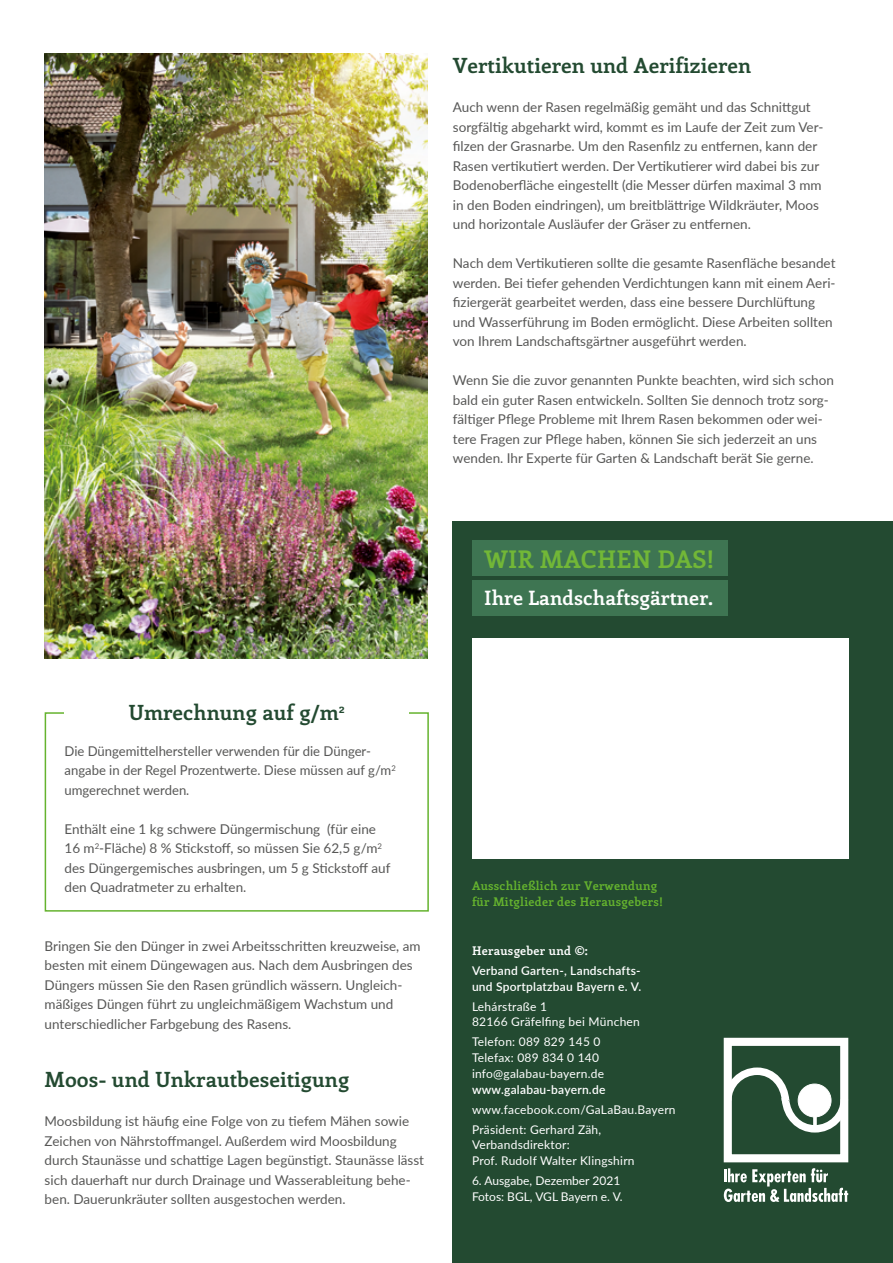
<style>
.page{position:relative;width:893px;height:1263px;background:#fff}
.page>*{position:absolute;margin:0;border:0;box-sizing:border-box;transform-origin:0 0}
.t1{font:700 24.45px "Enriqueta";color:#72b737}
.Headline{font:700 21px "Enriqueta";color:#234a31}
.t2{font:700 19.8px "Enriqueta";color:#fff}
.Fließtext{font:13.5px/19.5px "Lato";color:#575756}
.t3{font:12px/15.8px "Lato";letter-spacing:.02em;color:#fff}
.t4{font:700 12px/15.8px "Enriqueta";letter-spacing:.02em;color:#65b32e}
.t5{font:600 12px/15.8px "Lato";letter-spacing:.02em;color:#fff}
.t6{font:12px/15.8px "Lato";color:#fff}
.t7{font:700 12px "Enriqueta";letter-spacing:.02em;color:#fff}
.s1{font-weight:600}
</style>
<div class="page">
<div style="left:45px;top:712px;width:384px;height:200px;border:2px solid #65b32e"></div>
<div style="left:65px;top:697px;width:344px;height:40px;background:#fff"></div>
<img style="left:45px;top:54px;width:382px;height:604px">
<div style="left:453px;top:522px;width:440px;height:741px;background:#234a31"></div>
<div style="left:472px;top:540px;width:255px;height:36px;background:#3e7552"></div>
<div style="left:472px;top:580px;width:255px;height:36px;background:#3e7552"></div>
<div style="left:724px;top:1038px;width:124px;height:124px;border:8px solid #fff"></div>
<svg style="left:723px;top:1064px;width:126px;height:72px"></svg>
<svg style="left:724px;top:1168px;width:124px;height:34px"></svg>
<div style="left:472px;top:639px;width:377px;height:220px;background:#fff"></div>
<p class="Headline" style="left:453px;top:50px;width:300px">Vertikutieren und Aerifizieren</p>
<p class="Fließtext" style="left:453px;top:97px;width:372px">Auch wenn der Rasen regelmäßig gemäht und das Schnittgut sorgfältig abgeharkt wird, kommt es im Laufe der Zeit zum Ver&shy;filzen der Grasnarbe. Um den Rasenfilz zu entfernen, kann der Rasen vertikutiert werden. Der Vertikutierer wird dabei bis zur Bodenoberfläche eingestellt (die Messer dürfen maximal 3 mm in den Boden eindringen), um breitblättrige Wildkräuter, Moos und horizontale Ausläufer der Gräser zu entfernen.</p>
<p class="Fließtext" style="left:453px;top:253px;width:384px">Nach dem Vertikutieren sollte die gesamte Rasenfläche besandet werden. Bei tiefer gehenden Verdichtungen kann mit einem Aeri&shy;fiziergerät gearbeitet werden, dass eine bessere Durchlüftung und Wasserführung im Boden ermöglicht. Diese Arbeiten sollten von Ihrem Landschaftsgärtner ausgeführt werden.</p>
<p class="Fließtext" style="left:453px;top:370px;width:383px">Wenn Sie die zuvor genannten Punkte beachten, wird sich schon bald ein guter Rasen entwickeln. Sollten Sie dennoch trotz sorg&shy;fältiger Pflege Probleme mit Ihrem Rasen bekommen oder wei&shy;tere Fragen zur Pflege haben, können Sie sich jederzeit an uns wenden. Ihr Experte für Garten &amp; Landschaft berät Sie gerne.</p>
<p class="t1" style="left:484px;top:542px;width:232px">WIR MACHEN DAS!</p>
<p class="t2" style="left:484px;top:584px;width:230px">Ihre Landschaftsgärtner.</p>
<p class="Headline" style="left:129px;top:697px;width:217px">Umrechnung auf g/m<sup>2</sup></p>
<p class="Fließtext" style="left:65px;top:740px;width:333px">Die Düngemittelhersteller verwenden für die Dünger&shy;angabe in der Regel Prozentwerte. Diese müssen auf g/m<sup>2 </sup>umgerechnet werden.</p>
<p class="Fließtext" style="left:65px;top:818px;width:327px">Enthält eine 1 kg schwere Düngermischung (für eine 16 m<sup>2</sup>-Fläche) 8 % Stickstoff, so müssen Sie 62,5 g/m<sup>2 </sup>des Düngergemisches ausbringen, um 5 g Stickstoff auf den Quadratmeter zu erhalten.</p>
<p class="Fließtext" style="left:45px;top:935px;width:377px">Bringen Sie den Dünger in zwei Arbeitsschritten kreuzweise, am besten mit einem Düngewagen aus. Nach dem Ausbringen des Düngers müssen Sie den Rasen gründlich wässern. Ungleich&shy;mäßiges Düngen führt zu ungleichmäßigem Wachstum und unterschiedlicher Farbgebung des Rasens.</p>
<p class="Headline" style="left:45px;top:1064px;width:306px">Moos- und Unkrautbeseitigung</p>
<p class="Fließtext" style="left:45px;top:1111px;width:381px">Moosbildung ist häufig eine Folge von zu tiefem Mähen sowie Zeichen von Nährstoffmangel. Außerdem wird Moosbildung durch Staunässe und schattige Lagen begünstigt. Staunässe lässt sich dauerhaft nur durch Drainage und Wasserableitung behe&shy;ben. Dauerunkräuter sollten ausgestochen werden.</p>
<p class="t4" style="left:472px;top:877px;width:193px">Ausschließlich zur Verwendung für Mitglieder des Herausgebers!</p>
<p class="t7" style="left:472px;top:942px;width:117px">Herausgeber und ©:</p>
<p class="t5" style="left:472px;top:962px;width:171px">Verband Garten-, Landschafts&shy;und Sportplatzbau Bayern e. V.</p>
<p class="t3" style="left:472px;top:998px;width:169px">Lehárstraße 1<br>82166 Gräfelfing bei München</p>
<p class="t3" style="left:472px;top:1034px;width:135px">Telefon: 089 829 145 0<br>Telefax: 089 834 0 140 info@galabau-bayern.de <span class="s1">www.galabau-bayern.de</span></p>
<p class="t3" style="left:472px;top:1101px;width:205px">www.facebook.com/GaLaBau.Bayern</p>
<p class="t3" style="left:472px;top:1121px;width:164px">Präsident: Gerhard Zäh,<br>Verbandsdirektor:<br>Prof. Rudolf Walter Klingshirn</p>
<p class="t6" style="left:472px;top:1172px;width:152px">6. Ausgabe, Dezember 2021<br>Fotos: BGL, VGL Bayern e. V.</p>
</div>
